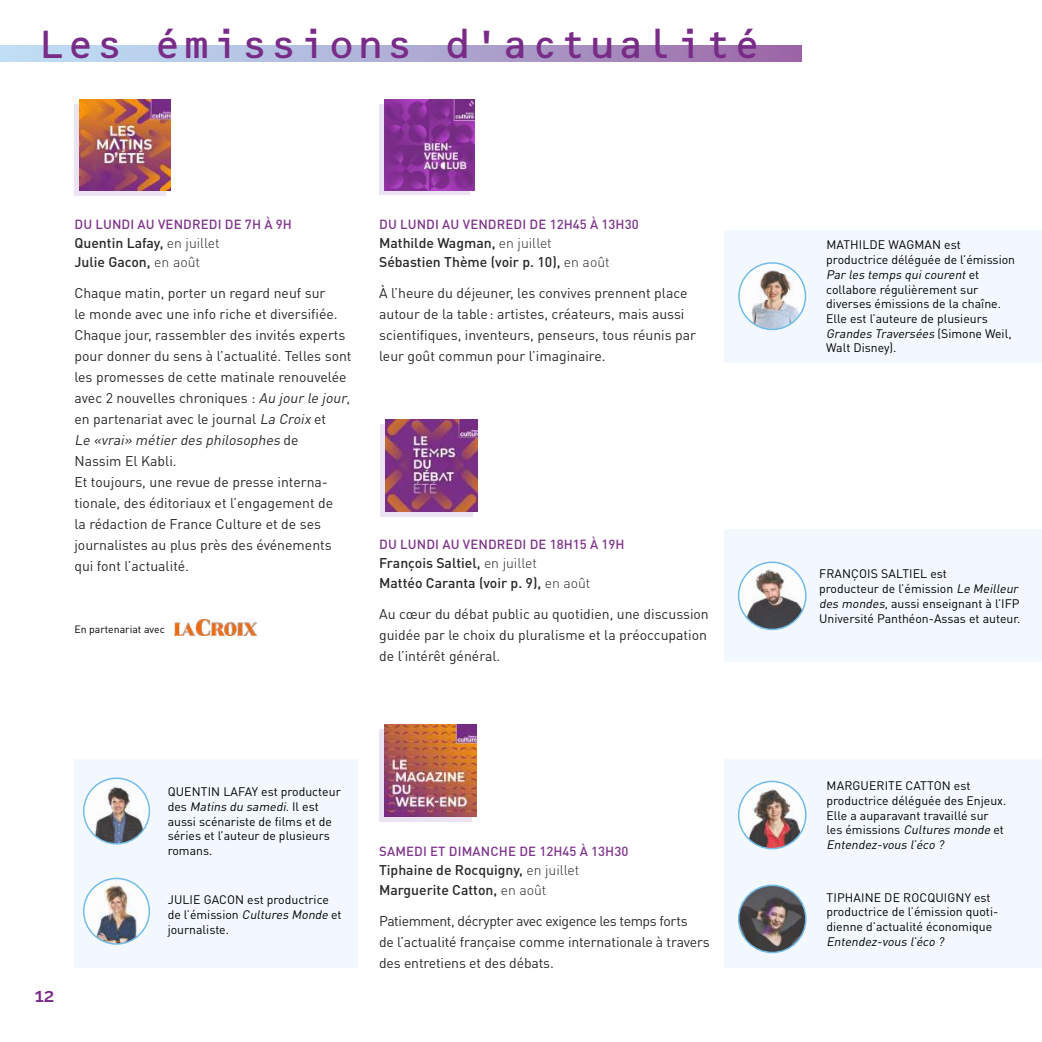
<style>
.page{position:relative;width:1042px;height:1042px;background:#fff}
.page>*{position:absolute;margin:0;border:0;box-sizing:border-box;transform-origin:0 0}
.t1{font:40.25px "OCRB Std";color:#792c87}
.t2{font:600 19.25px "Raleway";color:#792c87}
.t3{font:14px/21px "DIN Pro";color:#282827}
.t4{font:500 14px/19.2px "DIN Pro";color:#282827}
.t5{font:500 13.12px "DIN Pro";letter-spacing:.01em;color:#7f358b}
.t6{font:12.25px/14.7px "DIN Pro";color:#000}
.t7{font:italic 12.25px "DIN Pro";color:#000}
.t8{font:10.5px "DIN Pro";color:#000}
.s1{font-weight:300}
.s2{font-style:italic}
</style>
<div class="page">
<div style="left:0;top:46px;width:801px;height:16px;background:linear-gradient(to right,#c1e9fc,#9d6ba9)"></div>
<div style="left:74px;top:759px;width:284px;height:208px;background:#f2f8fd"></div>
<div style="left:724px;top:230px;width:318px;height:132px;background:#f2f8fd"></div>
<div style="left:724px;top:530px;width:318px;height:132px;background:#f2f8fd"></div>
<div style="left:724px;top:759px;width:318px;height:208px;background:#f2f8fd"></div>
<img style="left:84px;top:878px;width:65px;height:66px;border-radius:33px">
<div style="left:83px;top:877px;width:67px;height:68px;border:1px solid #5cb1e4;border-radius:50%"></div>
<img style="left:738px;top:885px;width:68px;height:67px;border-radius:34px">
<div style="left:738px;top:884px;width:68px;height:69px;border:2px solid #5cb1e4;border-radius:50%"></div>
<img style="left:84px;top:778px;width:65px;height:66px;border-radius:33px">
<div style="left:83px;top:777px;width:67px;height:67px;border:1px solid #5cb1e4;border-radius:50%"></div>
<img style="left:739px;top:263px;width:66px;height:66px;border-radius:33px">
<div style="left:738px;top:262px;width:68px;height:68px;border:2px solid #5cb1e4;border-radius:50%"></div>
<img style="left:738px;top:562px;width:68px;height:67px;border-radius:34px">
<div style="left:738px;top:561px;width:68px;height:69px;border:2px solid #5cb1e4;border-radius:50%"></div>
<img style="left:738px;top:781px;width:68px;height:67px;border-radius:34px">
<div style="left:738px;top:781px;width:68px;height:68px;border:2px solid #5cb1e4;border-radius:50%"></div>
<div style="left:74px;top:104px;width:92px;height:92px;background:#ebe3f2"></div>
<img style="left:79px;top:99px;width:92px;height:92px">
<div style="left:379px;top:104px;width:91px;height:91px;background:#ebe3f2"></div>
<img style="left:384px;top:99px;width:90px;height:91px">
<div style="left:380px;top:425px;width:92px;height:92px;background:#ebe3f2"></div>
<img style="left:385px;top:420px;width:92px;height:92px">
<div style="left:379px;top:729px;width:92px;height:92px;background:#ebe3f2"></div>
<img style="left:384px;top:724px;width:92px;height:92px">
<img style="left:174px;top:619px;width:82px;height:16px">
<h1 class="t1" style="left:37px;top:22px;width:726px">Les émissions d’actualité</h1>
<p class="t5" style="left:74px;top:215px;width:219px">DU LUNDI AU VENDREDI DE 7H À 9H</p>
<p class="t4" style="left:74px;top:232px;width:147px">Quentin Lafay, <span class="s1">en juillet<br></span>Julie Gacon, <span class="s1">en août</span></p>
<p class="t3" style="left:74px;top:282px;width:279px">Chaque matin, porter un regard neuf sur<br>le monde avec une info riche et diversifiée.<br>Chaque jour, rassembler des invités experts pour donner du sens à l’actualité. Telles sont les promesses de cette matinale renouvelée avec 2 nouvelles chroniques : <span class="s2">Au jour le jour</span>, en partenariat avec le journal <span class="s2">La Croix</span> et<br><span class="s2">Le «vrai» métier des philosophes</span> d e<br>Nassim El Kabli.<br>Et toujours, une revue de presse interna&shy;tionale, des éditoriaux et l’engagement de<br>la rédaction de France Culture et de ses journalistes au plus près des événements qui font l’actualité.</p>
<p class="t8" style="left:74px;top:622px;width:92px">En partenariat avec</p>
<p class="t5" style="left:379px;top:215px;width:261px">DU LUNDI AU VENDREDI DE 12H45 À 13H30</p>
<p class="t4" style="left:379px;top:232px;width:232px">Mathilde Wagman, <span class="s1">en juillet<br></span>Sébastien Thème (voir p. 10), <span class="s1">en août</span></p>
<p class="t3" style="left:379px;top:282px;width:318px">À l’heure du déjeuner, les convives prennent place autour de la table: artistes, créateurs, mais aussi scientifiques, inventeurs, penseurs, tous réunis par leur goût commun pour l’imaginaire.</p>
<p class="t5" style="left:379px;top:535px;width:247px">DU LUNDI AU VENDREDI DE 18H15 À 19H</p>
<p class="t4" style="left:379px;top:553px;width:213px">François Saltiel, <span class="s1">en juillet<br></span>Mattéo Caranta (voir p. 9), <span class="s1">en août</span></p>
<p class="t3" style="left:379px;top:602px;width:331px">Au cœur du débat public au quotidien, une discussion guidée par le choix du pluralisme et la préoccupation de l’intérêt général.</p>
<h2 class="t2" style="left:35px;top:980px;width:21px">12</h2>
<p class="t6" style="left:168px;top:784px;width:175px">QUENTIN LAFAY est producteur d e s <span class="s2">Matins du samedi</span>. I l e s t aussi scénariste de films et de séries et l’auteur de plusieurs romans.</p>
<p class="t6" style="left:168px;top:892px;width:175px">JULIE GACON est productrice de l’émission <span class="s2">Cultures Monde</span> et journaliste.</p>
<p class="t5" style="left:379px;top:842px;width:251px">SAMEDI ET DIMANCHE DE 12H45 À 13H30</p>
<p class="t4" style="left:379px;top:860px;width:202px">Tiphaine de Rocquigny, <span class="s1">en juillet<br></span>Marguerite Catton, <span class="s1">en août</span></p>
<p class="t3" style="left:379px;top:909px;width:332px">Patiemment, décrypter avec exigence les temps forts<br>de l’actualité française comme internationale à travers des entretiens et des débats.</p>
<p class="t6" style="left:826px;top:237px;width:190px">MATHILDE WAGMAN est productrice déléguée de l’émission<br><span class="s2">Par les temps quicourent</span>e t collabore régulièrement sur diverses émissions de la chaîne.<br>Elle est l’auteure de plusieurs<br><span class="s2">Grandes Traversées</span> ( S i m o n e We i l ,<br>Walt Disney).</p>
<p class="t6" style="left:819px;top:566px;width:203px">FRANÇOIS SALTIEL est<br>producteur de l’émission <span class="s2">Le Meilleur des mondes</span>, aussi enseignant à l’IFP Université Panthéon-Assas et auteur.</p>
<p class="t6" style="left:826px;top:778px;width:181px">MARGUERITE CATTON est productrice déléguée des Enjeux.<br>Elle a auparavant travaillé sur les émissions <span class="s2">Cultures monde</span> et<br><span class="s2">Entendez-vous l’éco ?</span></p>
<p class="t6" style="left:826px;top:889px;width:173px">TIPHAINE DE ROCQUIGNY est productrice de l’émission quoti&shy;dienne d’actualité économique</p>
<p class="t7" style="left:826px;top:933px;width:122px">Entendez-vous l’éco ?</p>
</div>
